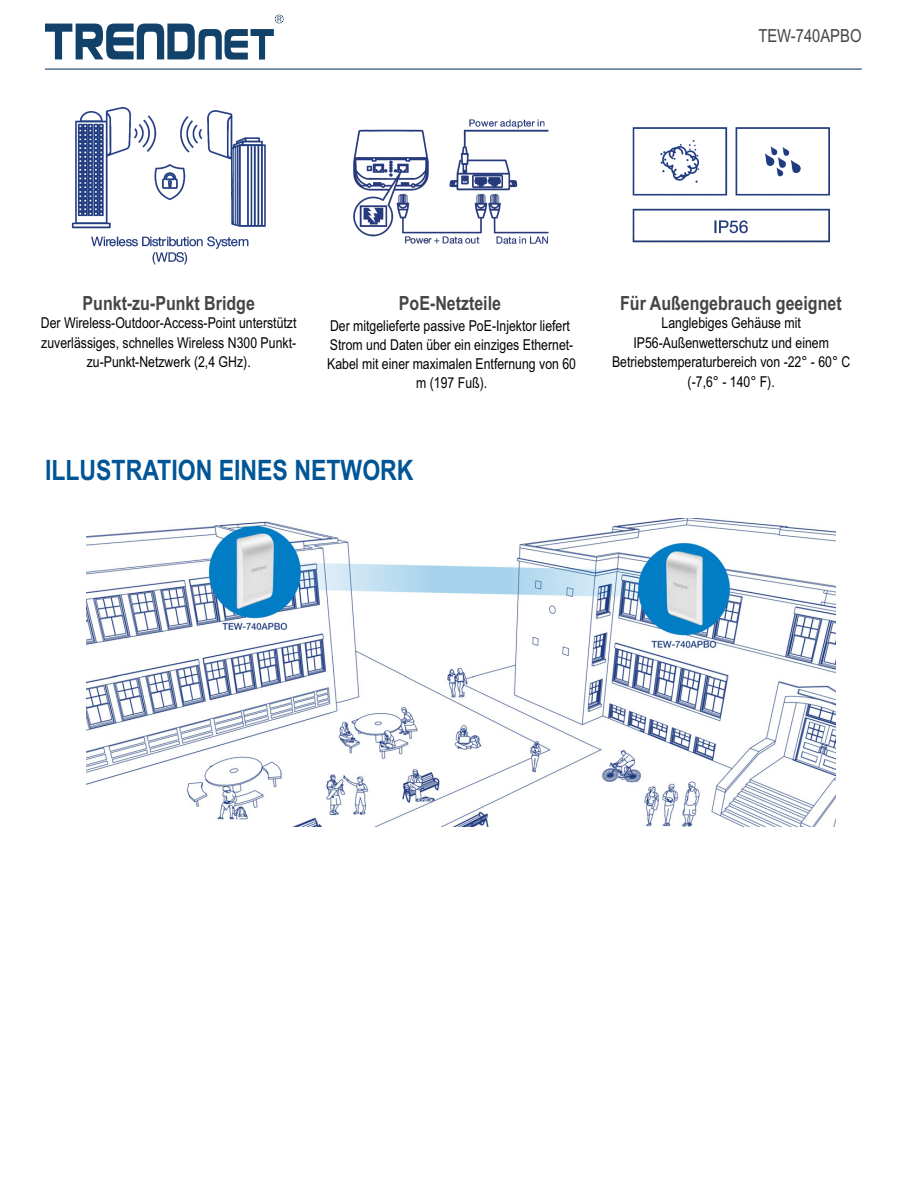
<style>
.page{position:relative;width:918px;height:1188px;background:#fff}
.page>*{position:absolute;margin:0;border:0;box-sizing:border-box;transform-origin:0 0}
.t1{font:700 28.2px "Arial Narrow";color:#005596}
.t2{font:700 19.5px "Arial Narrow";color:#454545}
.t3{font:18px "Arial Narrow";color:#454545}
.t4{font:15px/19.5px "Arial Narrow";color:#000;text-align:center}
</style>
<div class="page">
<img style="left:71px;top:107px;width:195px;height:158px">
<img style="left:632px;top:127px;width:198px;height:116px">
<img style="left:353px;top:119px;width:196px;height:125px">
<img style="left:86px;top:518px;width:750px;height:308px">
<svg style="left:45px;top:15px;width:238px;height:45px"></svg>
<hr style="left:45px;top:68px;width:817px;height:2px;background:#32537e">
<p class="t3" style="left:758px;top:28px;width:105px">TEW-740APBO</p>
<h2 class="t2" style="left:83px;top:296px;width:174px">Punkt-zu-Punkt Bridge</h2>
<p class="t4" style="left:41px;top:315px;width:257px">Der Wireless-Outdoor-Access-Point unterstützt zuverlässiges, schnelles Wireless N300 Punkt&shy;zu-Punkt-Netzwerk (2,4 GHz).</p>
<h2 class="t2" style="left:399px;top:296px;width:104px">PoE-Netzteile</h2>
<p class="t4" style="left:327px;top:317px;width:250px">Der mitgelieferte passive PoE-Injektor liefert Strom und Daten über ein einziges Ethernet-Kabel mit einer maximalen Entfernung von 60 m (197 Fuß).</p>
<h1 class="t1" style="left:45px;top:459px;width:370px">ILLUSTRATION EINES NETWORK</h1>
<h2 class="t2" style="left:620px;top:296px;width:223px">Für Außengebrauch geeignet</h2>
<p class="t4" style="left:612px;top:315px;width:240px">Langlebiges Gehäuse mit<br>IP56-Außenwetterschutz und einem<br>Betriebstemperaturbereich von -22° - 60° C (-7,6° - 140° F).</p>
</div>
